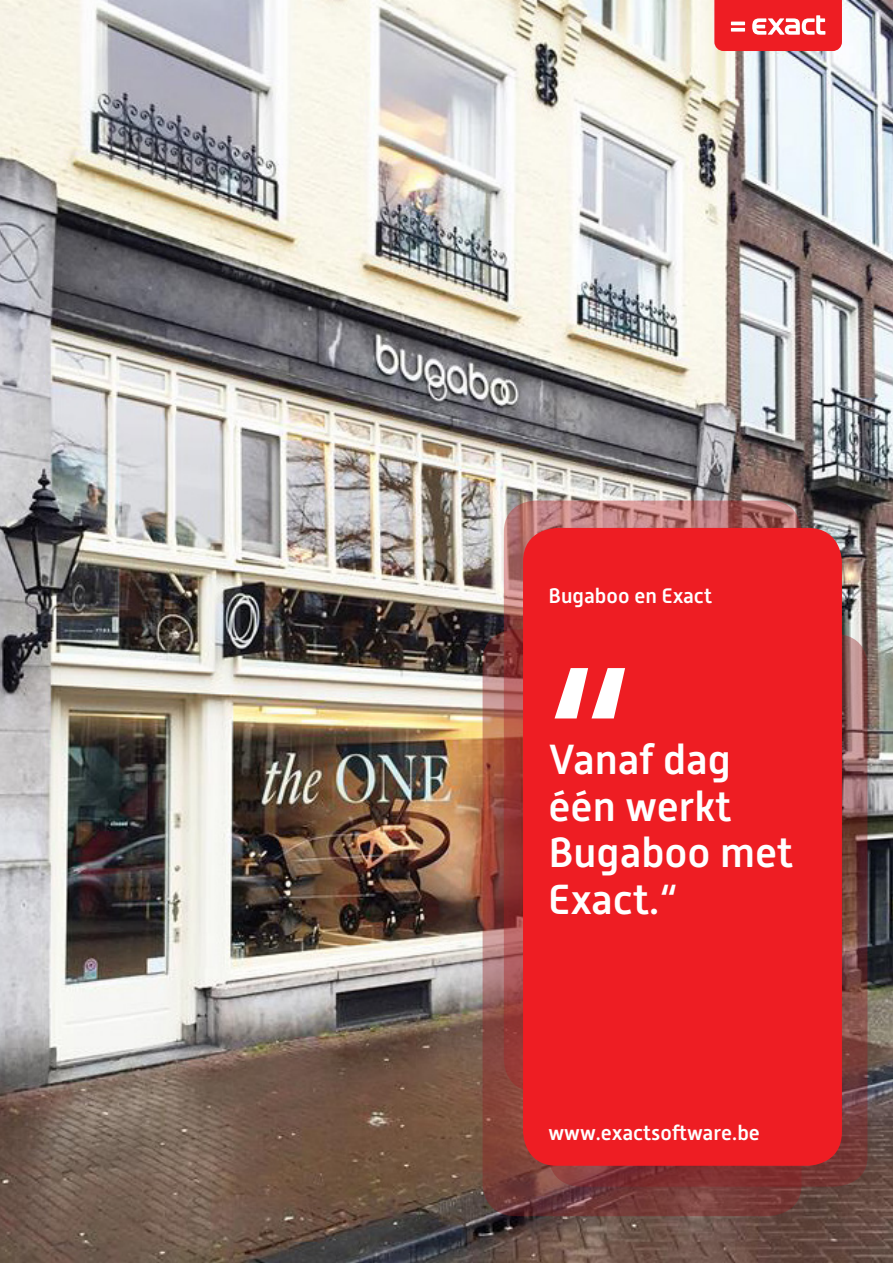
<style>
.page{position:relative;width:893px;height:1263px;background:#fff}
.page>*{position:absolute;margin:0;border:0;box-sizing:border-box;transform-origin:0 0}
.Cover__Quotation_Mar{font:500 210px "Alwyn New";color:#fff}
.Cover__Quotes{font:500 42px/46.5px "Alwyn New";color:#fff}
.Cover__URL{font:500 21px "Alwyn New";color:#fff}
.Cover__Customer_name{font:500 21px "Alwyn New";color:#fff}
</style>
<div class="page">
<img style="left:0;top:0;width:893px;height:1263px">
<svg style="left:714px;top:0;width:128px;height:51px;background:#f03a3f"></svg>
<svg style="left:504px;top:500px;width:297px;height:592px;background:#b67977"></svg>
<svg style="left:483px;top:629px;width:318px;height:587px;background:#8a4741"></svg>
<svg style="left:548px;top:634px;width:319px;height:553px;background:#7d4645"></svg>
<div style="left:523px;top:528px;width:319px;height:638px;background:#ee1d23;border-radius:34px"></div>
<p class="Cover__Customer_name" style="left:548px;top:584px;width:165px">Bugaboo en Exact</p>
<p class="Cover__Quotation_Mar" style="left:542px;top:623px;width:93px">“</p>
<p class="Cover__Quotes" style="left:548px;top:736px;width:246px">Vanaf dag één werkt<br>Bugaboo met<br>Exact.“</p>
<p class="Cover__URL" style="left:548px;top:1121px;width:213px">www.exactsoftware.be</p>
</div>
